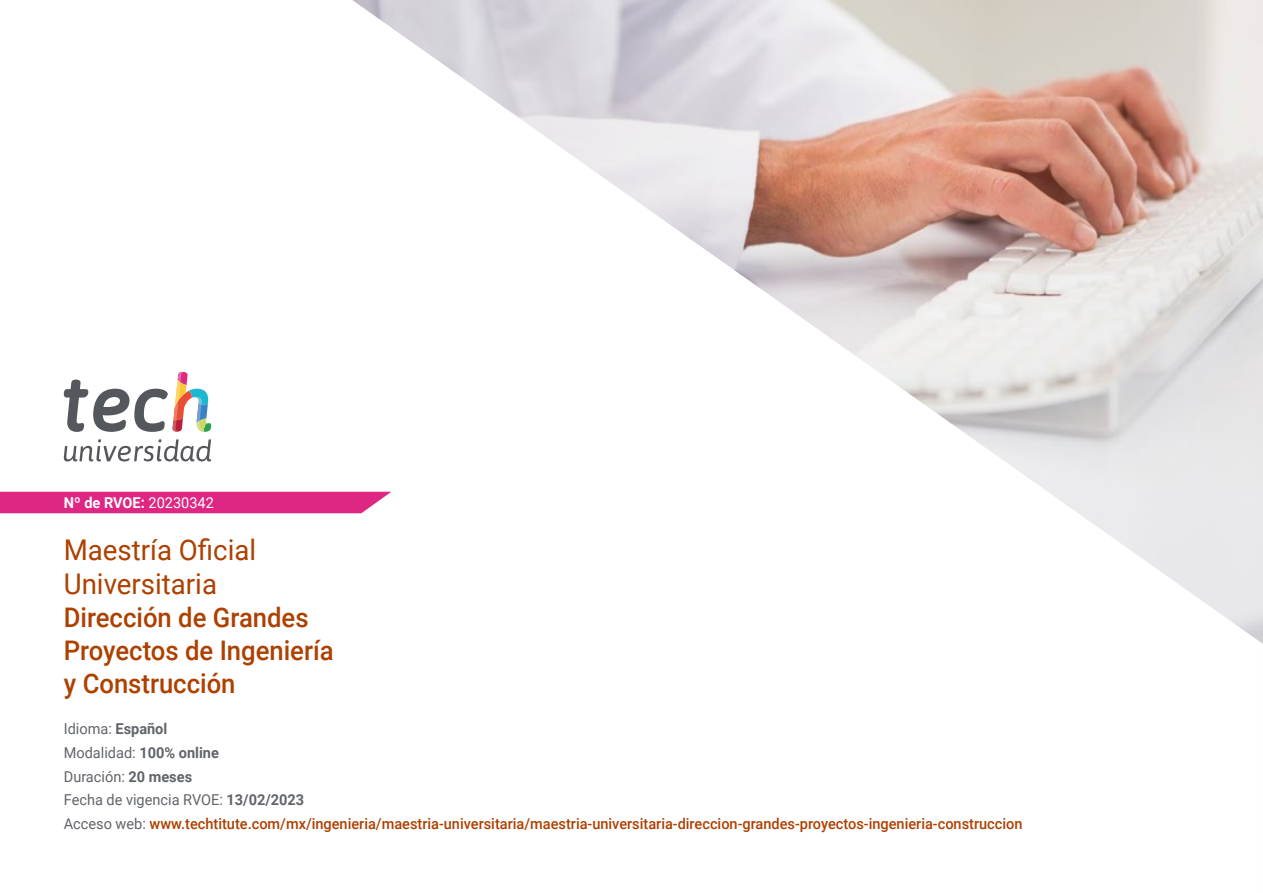
<style>
.page{position:relative;width:1263px;height:893px;background:#fff}
.page>*{position:absolute;margin:0;border:0;box-sizing:border-box;transform-origin:0 0}
.t1{font:28.5px/34.2px "Roboto";color:#ae4000}
.t2{font:500 27px/33px "Roboto";color:#ae4000;scale:.95 1}
.t3{font:500 15px/23.7px "Roboto";color:#ae4000}
.t4{font:700 15px "Roboto";color:#fff}
.s1{font-weight:400}
.s2{font-weight:400;color:#61646a}
.s3{font-weight:700;color:#61646a}
</style>
<div class="page">
<img style="left:352px;top:0;width:911px;height:644px">
<svg style="left:64px;top:372px;width:147px;height:60px"></svg>
<svg style="left:64px;top:439px;width:147px;height:22px"></svg>
<div style="left:0;top:492px;width:391px;height:21px;background:#de2782"></div>
<p class="t4" style="left:64px;top:492px;width:152px">Nº de RVOE: <span class="s1">20230342</span></p>
<h1 class="t1" style="left:64px;top:532px;width:194px">Maestría Oficial<br>Universitaria</h1>
<h2 class="t2" style="left:64px;top:600px;width:286px">Dirección de Grandes<br>Proyectos de Ingeniería y Construcción</h2>
<p class="t3" style="left:64px;top:716px;width:960px"><span class="s2">Idioma:</span> <span class="s3">Español<br></span><span class="s2">Modalidad:</span> <span class="s3">100% online<br></span><span class="s2">Duración:</span> <span class="s3">20 meses<br></span><span class="s2">Fecha de vigencia RVOE:</span> <span class="s3">13/02/2023<br></span><span class="s2">Acceso web:</span> www.techtitute.com/mx/ingenieria/maestria-universitaria/maestria-universitaria-direccion-grandes-proyectos-ingenieria-construccion</p>
</div>
